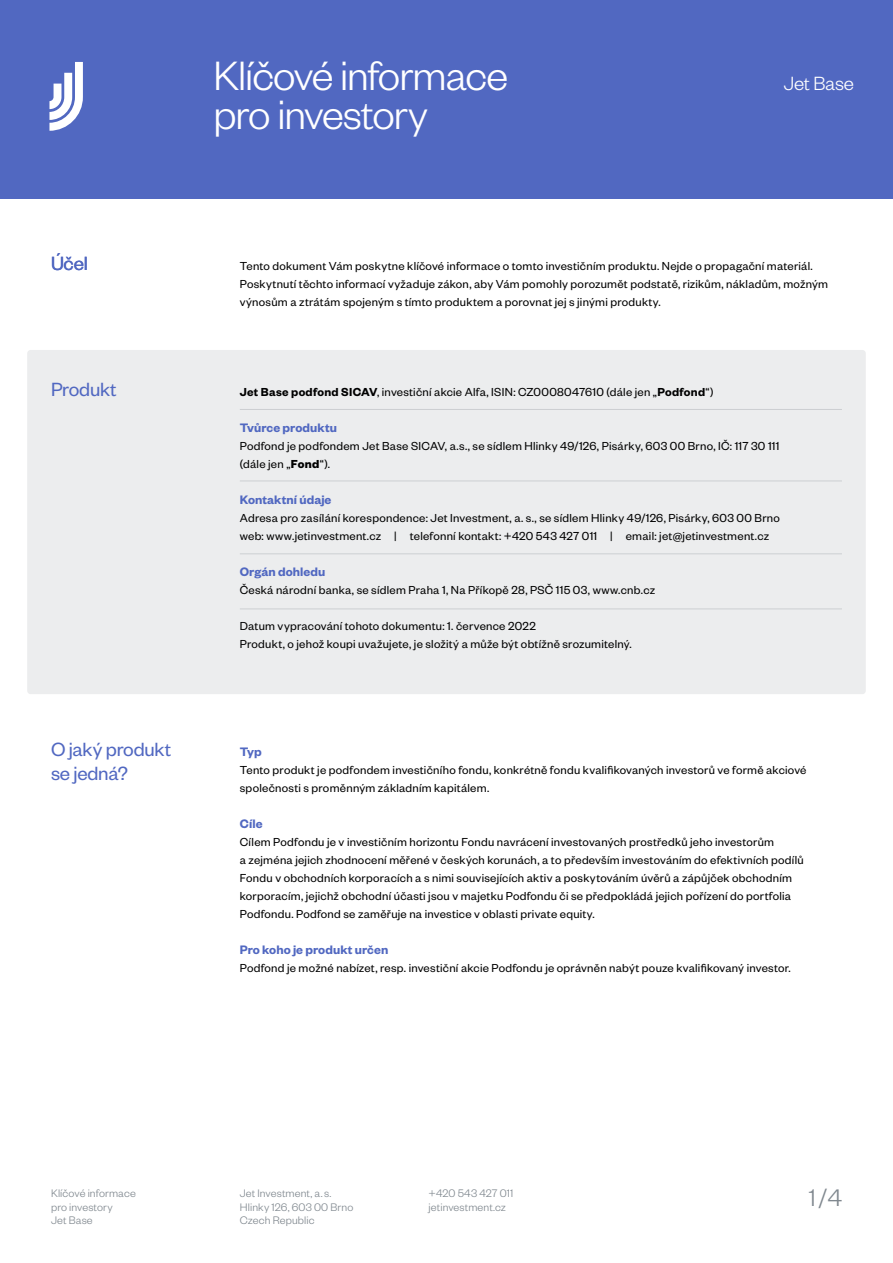
<style>
.page{position:relative;width:893px;height:1263px;background:#fff}
.page>*{position:absolute;margin:0;border:0;box-sizing:border-box;transform-origin:0 0}
.Nadpis_1___titulek_h{font:300 45px "Founders Grotesk";letter-spacing:-.025em;color:#fff}
.t1{font:300 26.4px "Founders Grotesk";color:#80888f}
.Nadpis_2{font:21px/24px "Founders Grotesk";letter-spacing:-.01em;color:#5168c1}
.Nadpis_2-2{font:300 21px "Founders Grotesk";letter-spacing:-.01em;color:#fff}
.nadpis3{font:600 13.5px "Founders Grotesk";letter-spacing:.005em;color:#5168c1}
.Základní_text{font:12.75px/18px "Founders Grotesk";letter-spacing:.02em;color:#000}
.t2{font:300 12px/13.5px "Founders Grotesk";letter-spacing:.01em;color:#80888f}
.s1{font-weight:600}
.s2{font-weight:700}
</style>
<div class="page">
<div style="left:0;top:0;width:893px;height:198px;background:#5168c1"></div>
<div style="left:27px;top:350px;width:839px;height:344px;background:#ecedee;border-radius:3px"></div>
<svg style="left:49px;top:62px;width:34px;height:69px"></svg>
<hr style="left:240px;top:608px;width:602px;height:1px;background:#cccfd2">
<hr style="left:240px;top:553px;width:602px;height:1px;background:#cccfd2">
<hr style="left:240px;top:481px;width:602px;height:1px;background:#cccfd2">
<hr style="left:240px;top:409px;width:602px;height:1px;background:#cccfd2">
<p class="Nadpis_1___titulek_h" style="left:213px;top:49px;width:296px">Klíčové informace</p>
<p class="Nadpis_1___titulek_h" style="left:213px;top:88px;width:216px">pro investory</p>
<p class="Nadpis_2-2" style="left:784px;top:71px;width:71px">Jet Base</p>
<p class="Nadpis_2" style="left:51px;top:250px;width:38px">Účel</p>
<p class="Nadpis_2" style="left:51px;top:376px;width:67px">Produkt</p>
<p class="Nadpis_2" style="left:51px;top:736px;width:122px">O jaký produkt se jedná?</p>
<p class="Základní_text" style="left:240px;top:256px;width:590px">Tento dokument Vám poskytne klíčové informace o tomto investičním produktu. Nejde o propagační materiál.<br>Poskytnutí těchto informací vyžaduje zákon, aby Vám pomohly porozumět podstatě, rizikům, nákladům, možným výnosům a ztrátám spojeným s tímto produktem a porovnat jej s jinými produkty.</p>
<p class="Základní_text" style="left:240px;top:382px;width:475px"><span class="s1">Jet Base podfond SICAV</span>, investiční akcie Alfa, ISIN: CZ0008047610 (dále jen „<span class="s1">Podfond</span>“)</p>
<p class="nadpis3" style="left:240px;top:419px;width:99px">Tvůrce produktu</p>
<p class="Základní_text" style="left:240px;top:436px;width:541px">Podfond je podfondem Jet Base SICAV, a.s., se sídlem Hlinky 49/126, Pisárky, 603 00 Brno, IČ: 117 30 111 (dále jen „<span class="s2">Fond</span>“).</p>
<p class="nadpis3" style="left:240px;top:491px;width:93px">Kontaktní údaje</p>
<p class="Základní_text" style="left:240px;top:508px;width:542px">Adresa pro zasílání korespondence: Jet Investment, a. s., se sídlem Hlinky 49/126, Pisárky, 603 00 Brno</p>
<p class="Základní_text" style="left:240px;top:526px;width:531px">web: www.jetinvestment.cz | telefonní kontakt: +420 543 427 011 | email: jet@jetinvestment.cz</p>
<p class="nadpis3" style="left:240px;top:563px;width:87px">Orgán dohledu</p>
<p class="Základní_text" style="left:240px;top:580px;width:417px">Česká národní banka, se sídlem Praha 1, Na Příkopě 28, PSČ 115 03, www.cnb.cz</p>
<p class="Základní_text" style="left:240px;top:616px;width:297px">Datum vypracování tohoto dokumentu: 1. července 2022</p>
<p class="Základní_text" style="left:240px;top:634px;width:393px">Produkt, o jehož koupi uvažujete, je složitý a může být obtížně srozumitelný.</p>
<p class="nadpis3" style="left:240px;top:743px;width:23px">Typ</p>
<p class="Základní_text" style="left:240px;top:760px;width:568px">Tento produkt je podfondem investičního fondu, konkrétně fondu kvalifikovaných investorů ve formě akciové společnosti s proměnným základním kapitálem.</p>
<p class="nadpis3" style="left:240px;top:815px;width:24px">Cíle</p>
<p class="Základní_text" style="left:240px;top:832px;width:565px">Cílem Podfondu je v investičním horizontu Fondu navrácení investovaných prostředků jeho investorům<br>a zejména jejich zhodnocení měřené v českých korunách, a to především investováním do efektivních podílů Fondu v obchodních korporacích a s nimi souvisejících aktiv a poskytováním úvěrů a zápůjček obchodním korporacím, jejichž obchodní účasti jsou v majetku Podfondu či se předpokládá jejich pořízení do portfolia Podfondu. Podfond se zaměřuje na investice v oblasti private equity.</p>
<p class="nadpis3" style="left:240px;top:941px;width:150px">Pro koho je produkt určen</p>
<p class="Základní_text" style="left:240px;top:958px;width:552px">Podfond je možné nabízet, resp. investiční akcie Podfondu je oprávněn nabýt pouze kvalifikovaný investor.</p>
<p class="t2" style="left:51px;top:1186px;width:86px">Klíčové informace pro investory<br>Jet Base</p>
<h2 class="t1" style="left:809px;top:1182px;width:35px">1/4</h2>
<p class="t2" style="left:429px;top:1186px;width:86px">+420 543 427 011 jetinvestment.cz</p>
<p class="t2" style="left:240px;top:1186px;width:115px">Jet Investment, a. s.<br>Hlinky 126, 603 00 Brno<br>Czech Republic</p>
</div>
